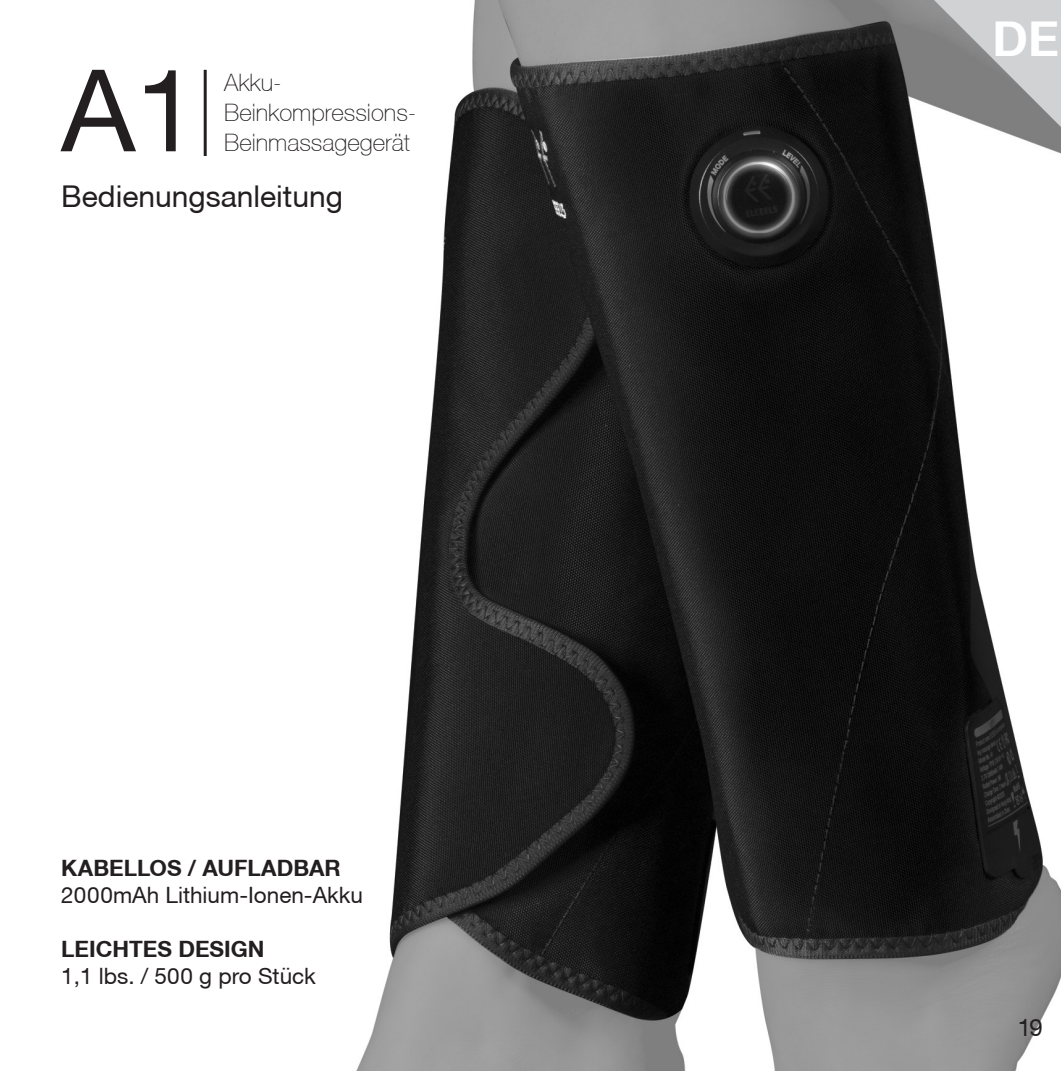
<style>
.page{position:relative;width:1061px;height:1071px;background:#fff}
.page>*{position:absolute;margin:0;border:0;box-sizing:border-box;transform-origin:0 0}
.t1{font:114px "Helvetica Neue CE";color:#231f20}
.t2{font:700 48px "Helvetica Neue CE";color:#fff}
.t3{font:30px "Helvetica Neue CE";color:#231f20}
.t4{font:100 24px/30px "Helvetica Neue CE";color:#231f20}
.t5{font:24px "Helvetica Neue CE";color:#231f20}
.t6{font:22.5px "Helvetica Neue CE";color:#231f20}
.t7{font:700 22.5px "Helvetica Neue CE";color:#231f20}
</style>
<div class="page">
<img style="left:203px;top:0;width:858px;height:1070px">
<hr style="left:204px;top:70px;width:3px;height:86px;background:#231f20">
<svg style="left:902px;top:0;width:159px;height:165px"></svg>
<h1 class="t1" style="left:61px;top:42px;width:139px">A1</h1>
<p class="t4" style="left:224px;top:68px;width:194px">Akku-<br>Beinkompressions-</p>
<p class="t4" style="left:224px;top:128px;width:187px">Beinmassagegerät</p>
<h3 class="t3" style="left:61px;top:178px;width:283px">Bedienungsanleitung</h3>
<p class="t7" style="left:61px;top:853px;width:281px">KABELLOS / AUFLADBAR</p>
<p class="t6" style="left:61px;top:881px;width:303px">2000mAh Lithium-Ionen-Akku</p>
<p class="t7" style="left:61px;top:934px;width:205px">LEICHTES DESIGN</p>
<p class="t6" style="left:61px;top:962px;width:256px">1,1 lbs. / 500 g pro Stück</p>
<h2 class="t2" style="left:993px;top:9px;width:68px">DE</h2>
<p class="t5" style="left:1018px;top:1012px;width:27px">19</p>
</div>
